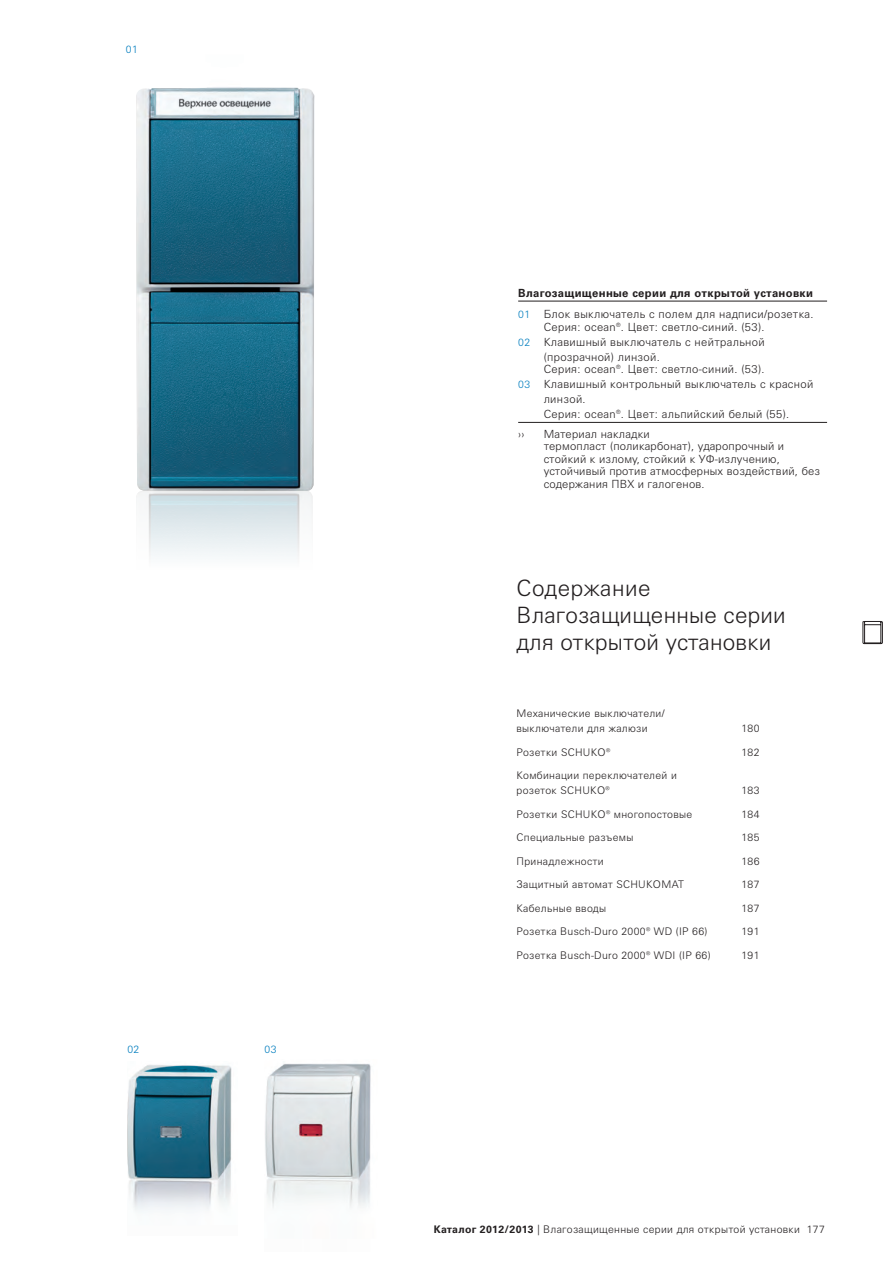
<style>
.page{position:relative;width:893px;height:1263px;background:#fff}
.page>*{position:absolute;margin:0;border:0;box-sizing:border-box;transform-origin:0 0}
.t1{font:300 22.5px/27px "Univers Cyr";letter-spacing:.01em;color:#231f20}
.t2{font:300 11.25px/12.6px "Univers Cyr";letter-spacing:.02em;color:#231f20}
.t3{font:700 11.25px/21.1px "Univers Cyr";letter-spacing:.03em;color:#231f20}
.t4{font:300 10.5px/15px "Univers Cyr";letter-spacing:.03em;color:#231f20}
.t5{font:300 10.5px "Univers Cyr";color:#007dbe}
.s1{font-weight:300;font-size:10.5px;color:#007dbe}
.s2{font-weight:300}
.s3{font-size:10.5px;color:#007dbe}
.s4{font-weight:700}
</style>
<div class="page">
<img style="left:136px;top:491px;width:177px;height:65px">
<hr style="left:518px;top:301px;width:309px;height:1px;background:#231f20">
<hr style="left:518px;top:422px;width:309px;height:1px;background:#231f20">
<img style="left:265px;top:1063px;width:106px;height:145px">
<img style="left:136px;top:87px;width:179px;height:404px">
<img style="left:128px;top:1064px;width:104px;height:148px">
<svg style="left:862px;top:621px;width:21px;height:23px"></svg>
<p class="t5" style="left:126px;top:43px;width:13px">01</p>
<p class="t5" style="left:127px;top:1043px;width:13px">02</p>
<p class="t5" style="left:265px;top:1043px;width:13px">03</p>
<p class="t3" style="left:518px;top:282px;width:297px">Влагозащищенные серии для открытой установки<br><span class="s1">01</span> <span class="s2">Блок выключатель с полем для надписи/розетка.</span></p>
<p class="t2" style="left:544px;top:320px;width:222px">Серия: ocean®. Цвет: светло-синий. (53).</p>
<p class="t2" style="left:518px;top:335px;width:248px"><span class="s3">02</span> Клавишный выключатель с нейтральной</p>
<p class="t2" style="left:544px;top:350px;width:118px">(прозрачной) линзой.</p>
<p class="t2" style="left:544px;top:363px;width:222px">Серия: ocean®. Цвет: светло-синий. (53).</p>
<p class="t2" style="left:518px;top:378px;width:297px"><span class="s3">03</span> Kлавишный контрольный выключатель с красной</p>
<p class="t2" style="left:544px;top:393px;width:44px">линзой.</p>
<p class="t2" style="left:544px;top:408px;width:247px">Серия: ocean®. Цвет: альпийский белый (55).</p>
<p class="t2" style="left:518px;top:427px;width:8px">››</p>
<p class="t2" style="left:544px;top:427px;width:278px">Материал накладки<br>термопласт (поликарбонат), ударопрочный и стойкий к излому, стойкий к УФ-излучению, устойчивый против атмосферных воздействий, без содержания ПВХ и галогенов.</p>
<h1 class="t1" style="left:516px;top:574px;width:271px">Содержание<br>Влагозащищенные серии для открытой установки</h1>
<p class="t4" style="left:516px;top:706px;width:150px">Механические выключатели/ выключатели для жалюзи</p>
<p class="t4" style="left:741px;top:721px;width:20px">180</p>
<p class="t4" style="left:516px;top:745px;width:95px">Розетки SCHUKO®</p>
<p class="t4" style="left:741px;top:745px;width:20px">182</p>
<p class="t4" style="left:516px;top:768px;width:162px">Комбинации переключателей и розеток SCHUKO®</p>
<p class="t4" style="left:741px;top:783px;width:20px">183</p>
<p class="t4" style="left:516px;top:807px;width:177px">Розетки SCHUKO® многопостовые</p>
<p class="t4" style="left:741px;top:807px;width:20px">184</p>
<p class="t4" style="left:516px;top:830px;width:118px">Специальные разъемы</p>
<p class="t4" style="left:741px;top:830px;width:20px">185</p>
<p class="t4" style="left:516px;top:854px;width:89px">Принадлежности</p>
<p class="t4" style="left:741px;top:854px;width:20px">186</p>
<p class="t4" style="left:516px;top:877px;width:169px">Защитный автомат SCHUKOMAT</p>
<p class="t4" style="left:741px;top:877px;width:20px">187</p>
<p class="t4" style="left:516px;top:901px;width:91px">Кабельные вводы</p>
<p class="t4" style="left:741px;top:901px;width:20px">187</p>
<p class="t4" style="left:516px;top:924px;width:192px">Розетка Busch-Duro 2000® WD (IP 66)</p>
<p class="t4" style="left:741px;top:924px;width:20px">191</p>
<p class="t4" style="left:516px;top:948px;width:196px">Розетка Busch-Duro 2000® WDI (IP 66)</p>
<p class="t4" style="left:741px;top:948px;width:20px">191</p>
<p class="t4" style="left:434px;top:1222px;width:393px"><span class="s4">Каталог 2012/2013</span> | Влагозащищенные серии для открытой установки 177</p>
</div>
